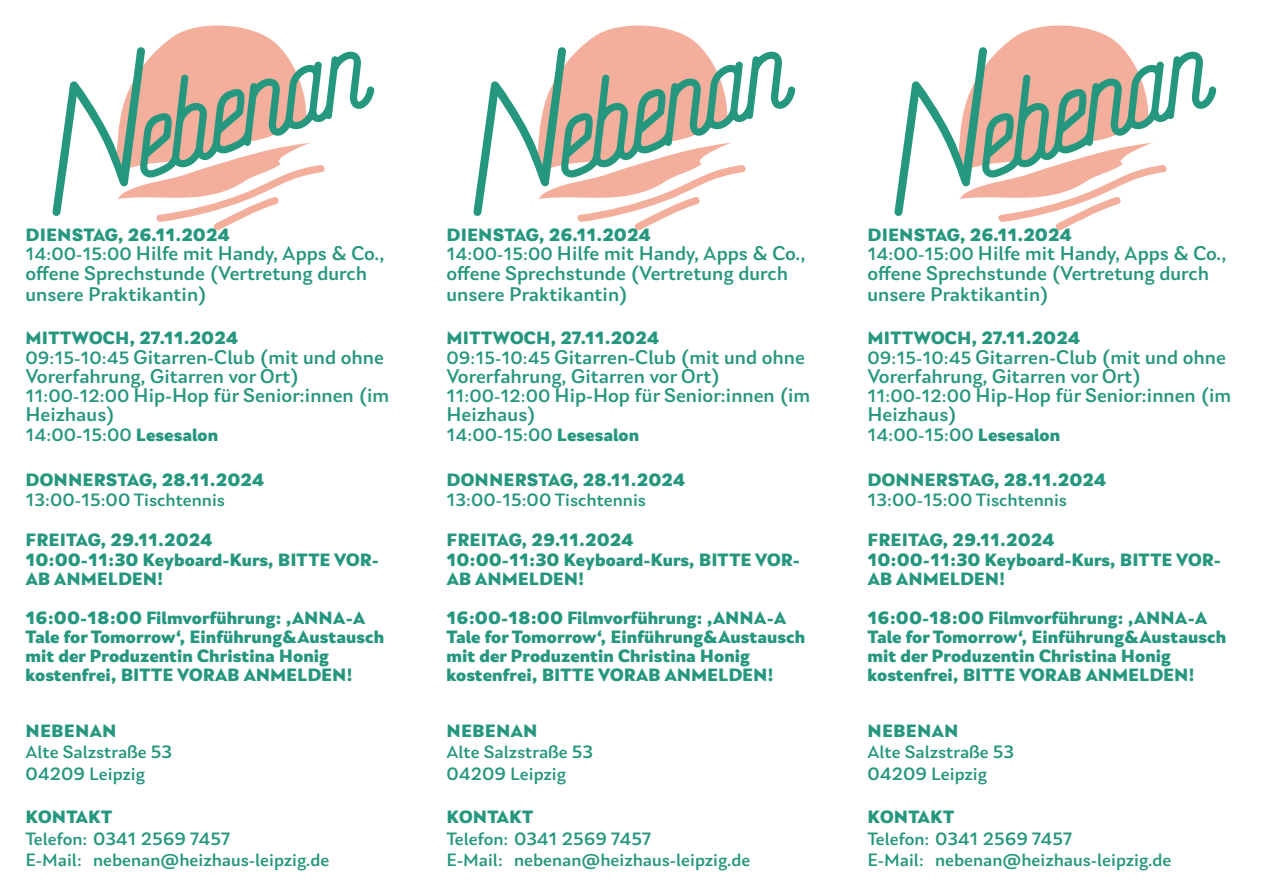
<style>
.page{position:relative;width:1263px;height:893px;background:#fff}
.page>*{position:absolute;margin:0;border:0;box-sizing:border-box;transform-origin:0 0}
.t1{font:500 19.95px/19.2px "Laca Text";color:#26977f}
.t2{font:800 18px/19.2px "Laca Text";color:#26977f}
.t3{font:500 18px "Laca Text";color:#26977f}
.s1{font-size:18px}
.s2{font-weight:800}
</style>
<div class="page">
<svg style="left:52px;top:25px;width:322px;height:206px"></svg>
<svg style="left:473px;top:25px;width:322px;height:206px"></svg>
<svg style="left:894px;top:25px;width:322px;height:206px"></svg>
<p class="t2" style="left:26px;top:225px;width:206px">DIENSTAG, 26.11.2024</p>
<p class="t1" style="left:26px;top:244px;width:361px"><span class="s1">14:00-15:00</span> Hilfe mit Handy, Apps &amp; Co., offene Sprechstunde (Vertretung durch</p>
<p class="t1" style="left:26px;top:285px;width:183px">unsere Praktikantin)</p>
<p class="t2" style="left:26px;top:329px;width:214px">MITTWOCH, 27.11.2024</p>
<p class="t1" style="left:26px;top:347px;width:360px"><span class="s1">09:15-10:45</span> Gitarren-Club (mit und ohne<br>Vorerfahrung, Gitarren vor Ort)</p>
<p class="t1" style="left:26px;top:386px;width:365px"><span class="s1">11:00-12:00</span> Hip-Hop für Senior:innen (im<br>Heizhaus)</p>
<p class="t3" style="left:26px;top:424px;width:194px">14:00-15:00 <span class="s2">Lesesalon</span></p>
<p class="t2" style="left:26px;top:471px;width:240px">DONNERSTAG, 28.11.2024</p>
<p class="t3" style="left:26px;top:489px;width:201px">13:00-15:00 Tischtennis</p>
<p class="t2" style="left:26px;top:531px;width:189px">FREITAG, 29.11.2024</p>
<p class="t2" style="left:26px;top:550px;width:355px">10:00-11:30 Keyboard-Kurs, BITTE VOR-<br>AB ANMELDEN!</p>
<p class="t2" style="left:26px;top:608px;width:360px">16:00-18:00 Filmvorführung: ‚ANNA-A<br>Tale for Tomorrow‘, Einführung&amp;Austausch mit der Produzentin Christina Honig</p>
<p class="t2" style="left:26px;top:666px;width:329px">kostenfrei, BITTE VORAB ANMELDEN!</p>
<p class="t2" style="left:26px;top:721px;width:92px">NEBENAN</p>
<p class="t3" style="left:26px;top:742px;width:148px">Alte Salzstraße 53</p>
<p class="t3" style="left:26px;top:763px;width:121px">04209 Leipzig</p>
<p class="t2" style="left:26px;top:807px;width:88px">KONTAKT</p>
<p class="t3" style="left:26px;top:828px;width:206px">Telefon: 0341 2569 7457</p>
<p class="t3" style="left:26px;top:850px;width:305px">E-Mail: nebenan@heizhaus-leipzig.de</p>
<p class="t2" style="left:447px;top:225px;width:206px">DIENSTAG, 26.11.2024</p>
<p class="t1" style="left:446px;top:244px;width:361px"><span class="s1">14:00-15:00</span> Hilfe mit Handy, Apps &amp; Co., offene Sprechstunde (Vertretung durch</p>
<p class="t1" style="left:446px;top:285px;width:183px">unsere Praktikantin)</p>
<p class="t2" style="left:447px;top:329px;width:214px">MITTWOCH, 27.11.2024</p>
<p class="t1" style="left:446px;top:347px;width:360px"><span class="s1">09:15-10:45</span> Gitarren-Club (mit und ohne<br>Vorerfahrung, Gitarren vor Ort)</p>
<p class="t1" style="left:446px;top:386px;width:365px"><span class="s1">11:00-12:00</span> Hip-Hop für Senior:innen (im<br>Heizhaus)</p>
<p class="t3" style="left:446px;top:424px;width:194px">14:00-15:00 <span class="s2">Lesesalon</span></p>
<p class="t2" style="left:447px;top:471px;width:240px">DONNERSTAG, 28.11.2024</p>
<p class="t3" style="left:446px;top:489px;width:201px">13:00-15:00 Tischtennis</p>
<p class="t2" style="left:447px;top:531px;width:189px">FREITAG, 29.11.2024</p>
<p class="t2" style="left:446px;top:550px;width:355px">10:00-11:30 Keyboard-Kurs, BITTE VOR-<br>AB ANMELDEN!</p>
<p class="t2" style="left:446px;top:608px;width:360px">16:00-18:00 Filmvorführung: ‚ANNA-A<br>Tale for Tomorrow‘, Einführung&amp;Austausch mit der Produzentin Christina Honig</p>
<p class="t2" style="left:446px;top:666px;width:329px">kostenfrei, BITTE VORAB ANMELDEN!</p>
<p class="t2" style="left:447px;top:721px;width:92px">NEBENAN</p>
<p class="t3" style="left:446px;top:742px;width:148px">Alte Salzstraße 53</p>
<p class="t3" style="left:446px;top:763px;width:121px">04209 Leipzig</p>
<p class="t2" style="left:447px;top:807px;width:88px">KONTAKT</p>
<p class="t3" style="left:446px;top:828px;width:206px">Telefon: 0341 2569 7457</p>
<p class="t3" style="left:446px;top:850px;width:305px">E-Mail: nebenan@heizhaus-leipzig.de</p>
<p class="t2" style="left:867px;top:225px;width:206px">DIENSTAG, 26.11.2024</p>
<p class="t1" style="left:867px;top:244px;width:361px"><span class="s1">14:00-15:00</span> Hilfe mit Handy, Apps &amp; Co., offene Sprechstunde (Vertretung durch</p>
<p class="t1" style="left:867px;top:285px;width:183px">unsere Praktikantin)</p>
<p class="t2" style="left:867px;top:329px;width:214px">MITTWOCH, 27.11.2024</p>
<p class="t1" style="left:867px;top:347px;width:360px"><span class="s1">09:15-10:45</span> Gitarren-Club (mit und ohne<br>Vorerfahrung, Gitarren vor Ort)</p>
<p class="t1" style="left:867px;top:386px;width:365px"><span class="s1">11:00-12:00</span> Hip-Hop für Senior:innen (im<br>Heizhaus)</p>
<p class="t3" style="left:867px;top:424px;width:194px">14:00-15:00 <span class="s2">Lesesalon</span></p>
<p class="t2" style="left:867px;top:471px;width:240px">DONNERSTAG, 28.11.2024</p>
<p class="t3" style="left:867px;top:489px;width:201px">13:00-15:00 Tischtennis</p>
<p class="t2" style="left:867px;top:531px;width:189px">FREITAG, 29.11.2024</p>
<p class="t2" style="left:867px;top:550px;width:355px">10:00-11:30 Keyboard-Kurs, BITTE VOR-<br>AB ANMELDEN!</p>
<p class="t2" style="left:867px;top:608px;width:360px">16:00-18:00 Filmvorführung: ‚ANNA-A<br>Tale for Tomorrow‘, Einführung&amp;Austausch mit der Produzentin Christina Honig</p>
<p class="t2" style="left:867px;top:666px;width:329px">kostenfrei, BITTE VORAB ANMELDEN!</p>
<p class="t2" style="left:867px;top:721px;width:92px">NEBENAN</p>
<p class="t3" style="left:867px;top:742px;width:148px">Alte Salzstraße 53</p>
<p class="t3" style="left:867px;top:763px;width:121px">04209 Leipzig</p>
<p class="t2" style="left:867px;top:807px;width:88px">KONTAKT</p>
<p class="t3" style="left:867px;top:828px;width:206px">Telefon: 0341 2569 7457</p>
<p class="t3" style="left:867px;top:850px;width:305px">E-Mail: nebenan@heizhaus-leipzig.de</p>
</div>
